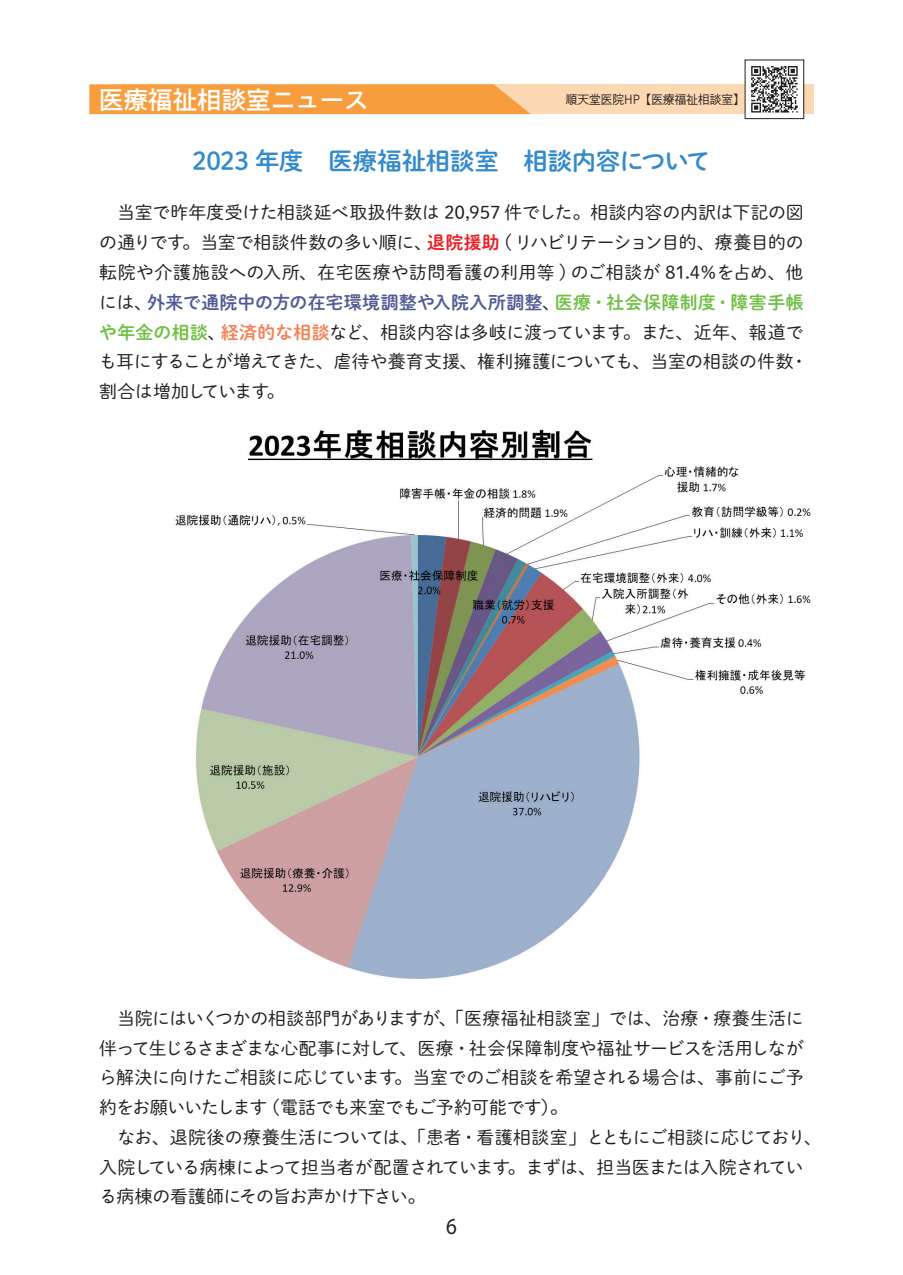
<style>
.page{position:relative;width:903px;height:1275px;background:#fff}
.page>*{position:absolute;margin:0;border:0;box-sizing:border-box;transform-origin:0 0}
.t1{font:24.5px "P Shuei M Go Std B";letter-spacing:-.015em;color:#348bcb}
.t2{font:24.5px "P Shuei Go Kin Std B";color:#fff}
.t3{font:23.1px "Myriad Pro";color:#231f20;scale:.91 1}
.t4{font:17.85px/29.8px "P Shuei M Go Std L";letter-spacing:-.025em;color:#231f20}
.t5{font:17.85px "P Shuei M Go Std B";letter-spacing:.02em;color:#4f5c94}
.t6{font:12.25px "P Shuei Go Kin Std L";color:#231f20;scale:.95 1}
.s1{font-family:"P Shuei M Go Std B";color:#ee1d23}
.s2{font-family:"P Shuei M Go Std L";color:#231f20}
.s3{color:#71bf44}
.s4{font-family:"P Shuei M Go Std B";color:#71bf44}
.s5{font-family:"P Shuei M Go Std B";color:#f48155}
</style>
<div class="page">
<div style="left:109px;top:84px;width:705px;height:30px;background:#fdd9b3"></div>
<svg style="left:89px;top:84px;width:442px;height:30px;background:#f8a043"></svg>
<svg style="left:744px;top:59px;width:60px;height:60px"></svg>
<img style="left:175px;top:429px;width:636px;height:550px">
<h1 class="t2" style="left:99px;top:82px;width:271px">医療福祉相談室ニュース</h1>
<p class="t6" style="left:566px;top:91px;width:190px">順天堂医院HP【医療福祉相談室】</p>
<h1 class="t1" style="left:192px;top:143px;width:520px">2023 年度　医療福祉相談室　相談内容について</h1>
<p class="t4" style="left:99px;top:197px;width:706px;text-align:justify">　当室で昨年度受けた相談延べ取扱件数は 20,957 件でした。相談内容の内訳は下記の図の通りです。当室で相談件数の多い順に、<span class="s1">退院援助</span> (リハビリテーション目的、療養目的の転院や介護施設への入所、在宅医療や訪問看護の利用等 ) のご相談が 81.4％を占め、他</p>
<p class="t5" style="left:99px;top:289px;width:706px"><span class="s2">には、</span>外来で通院中の方の在宅環境調整や入院入所調整<span class="s2">、</span><span class="s3">医療・社会保障制度・障害手帳</span></p>
<p class="t4" style="left:99px;top:316px;width:710px"><span class="s4">や年金の相談</span>、<span class="s5">経済的な相談</span>など、相談内容は多岐に渡っています。また、近年、報道でも耳にすることが増えてきた、虐待や養育支援、権利擁護についても、当室の相談の件数・割合は増加しています。</p>
<p class="t4" style="left:99px;top:1003px;width:724px">　当院にはいくつかの相談部門がありますが、「医療福祉相談室」では、治療・療養生活に伴って生じるさまざまな心配事に対して、医療・社会保障制度や福祉サービスを活用しながら解決に向けたご相談に応じています。当室でのご相談を希望される場合は、事前にご予約をお願いいたします（電話でも来室でもご予約可能です）。<br>　なお、退院後の療養生活については、「患者・看護相談室」とともにご相談に応じており、入院している病棟によって担当者が配置されています。まずは、担当医または入院されている病棟の看護師にその旨お声かけ下さい。</p>
<p class="t3" style="left:446px;top:1212px;width:13px">6</p>
</div>
